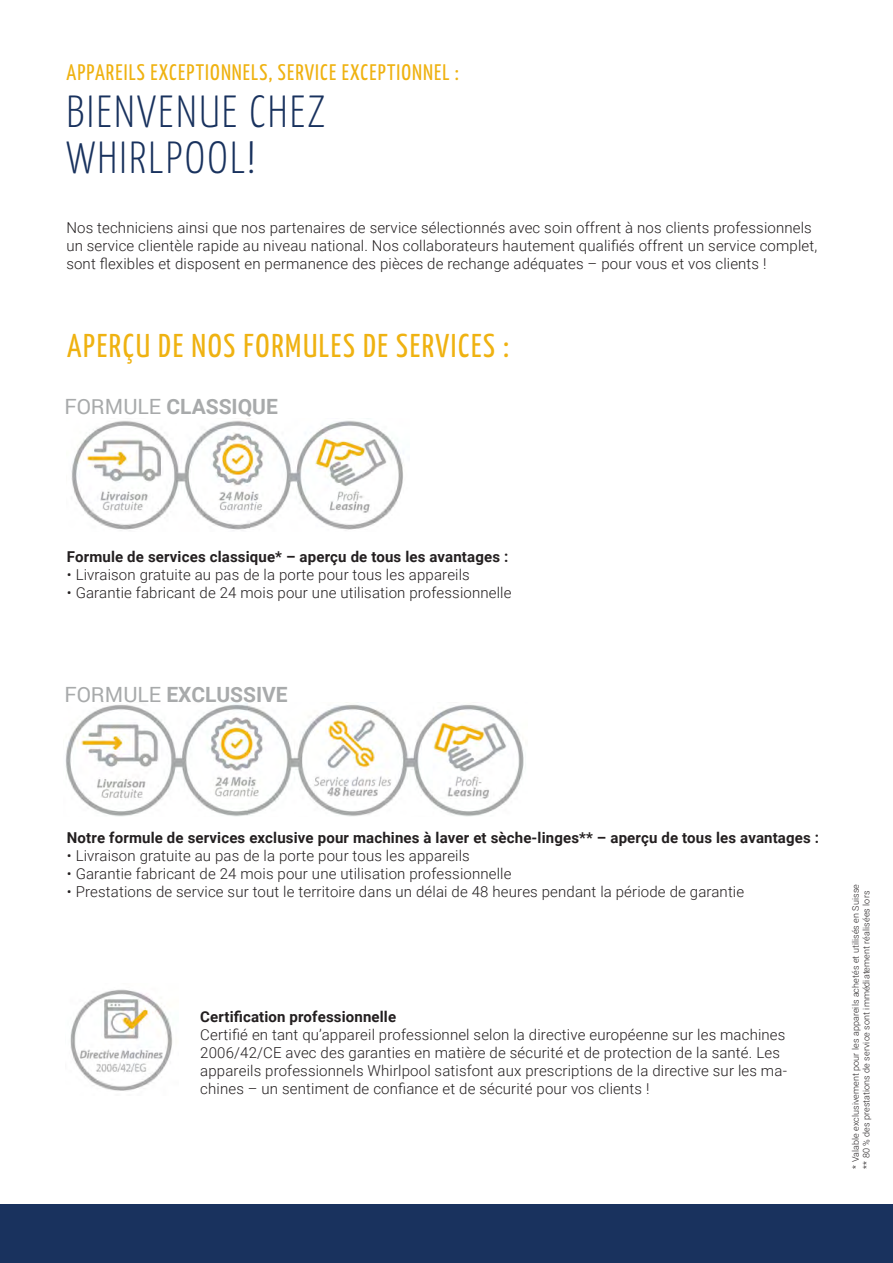
<style>
.page{position:relative;width:893px;height:1263px;background:#fff}
.page>*{position:absolute;margin:0;border:0;box-sizing:border-box;transform-origin:0 0}
.t1{font:300 45px "Yanone Kaffeesatz";letter-spacing:.05em;color:#19325e}
.t2{font:33px "Yanone Kaffeesatz";letter-spacing:.05em;color:#efb211}
.t3{font:22.5px "Yanone Kaffeesatz";letter-spacing:.05em;color:#efb211}
.t4{font:700 21px "Roboto";color:#a8aaab}
.t5{font:300 15px/18px "Roboto";letter-spacing:.01em;color:#231f20}
.t6{font:700 15px "Roboto";letter-spacing:.01em;color:#231f20}
.t7{font:300 9px "Roboto";letter-spacing:.01em;color:#231f20}
.s1{font-weight:400}
</style>
<div class="page">
<img style="left:65px;top:703px;width:459px;height:114px">
<img style="left:71px;top:421px;width:332px;height:109px">
<img style="left:70px;top:989px;width:103px;height:102px">
<div style="left:0;top:1204px;width:893px;height:59px;background:#19325e"></div>
<p class="t3" style="left:66px;top:59px;width:394px">APPAREILS EXCEPTIONNELS, SERVICE EXCEPTIONNEL :</p>
<p class="t1" style="left:67px;top:84px;width:260px">BIENVENUE CHEZ</p>
<p class="t1" style="left:67px;top:131px;width:190px">WHIRLPOOL!</p>
<p class="t5" style="left:66px;top:218px;width:752px">Nos techniciens ainsi que nos partenaires de service sélectionnés avec soin offrent à nos clients professionnels un service clientèle rapide au niveau national. Nos collaborateurs hautement qualifiés offrent un service complet, sont flexibles et disposent en permanence des pièces de rechange adéquates – pour vous et vos clients !</p>
<p class="t2" style="left:67px;top:325px;width:444px">APERÇU DE NOS FORMULES DE SERVICES :</p>
<p class="t4" style="left:64px;top:392px;width:215px"><span class="s1">FORMULE</span> CLASSIQUE</p>
<p class="t6" style="left:67px;top:546px;width:443px">Formule de services classique* – aperçu de tous les avantages :</p>
<p class="t5" style="left:67px;top:565px;width:404px">• Livraison gratuite au pas de la porte pour tous les appareils</p>
<p class="t5" style="left:67px;top:583px;width:446px">• Garantie fabricant de 24 mois pour une utilisation professionnelle</p>
<p class="t4" style="left:64px;top:680px;width:225px"><span class="s1">FORMULE</span> EXCLUSSIVE</p>
<p class="t6" style="left:67px;top:827px;width:754px">Notre formule de services exclusive pour machines à laver et sèche-linges** – aperçu de tous les avantages :</p>
<p class="t5" style="left:67px;top:846px;width:404px">• Livraison gratuite au pas de la porte pour tous les appareils</p>
<p class="t5" style="left:67px;top:864px;width:446px">• Garantie fabricant de 24 mois pour une utilisation professionnelle</p>
<p class="t5" style="left:67px;top:882px;width:679px">• Prestations de service sur tout le territoire dans un délai de 48 heures pendant la période de garantie</p>
<p class="t6" style="left:200px;top:1006px;width:197px">Certification professionnelle</p>
<p class="t5" style="left:200px;top:1025px;width:588px">Certifié en tant qu’appareil professionnel selon la directive européenne sur les machines 2006/42/CE avec des garanties en matière de sécurité et de protection de la santé. Les appareils professionnels Whirlpool satisfont aux prescriptions de la directive sur les ma&shy;chines – un sentiment de confiance et de sécurité pour vos clients !</p>
<p class="t7" style="left:849px;top:1168px;width:286px;rotate:-90deg">* Valable exclusivement pour les appareils achetés et utilisés en Suisse</p>
<p class="t7" style="left:860px;top:1168px;width:279px;rotate:-90deg">** 80 % des prestations de service sont immédiatement réalisées lors</p>
</div>
